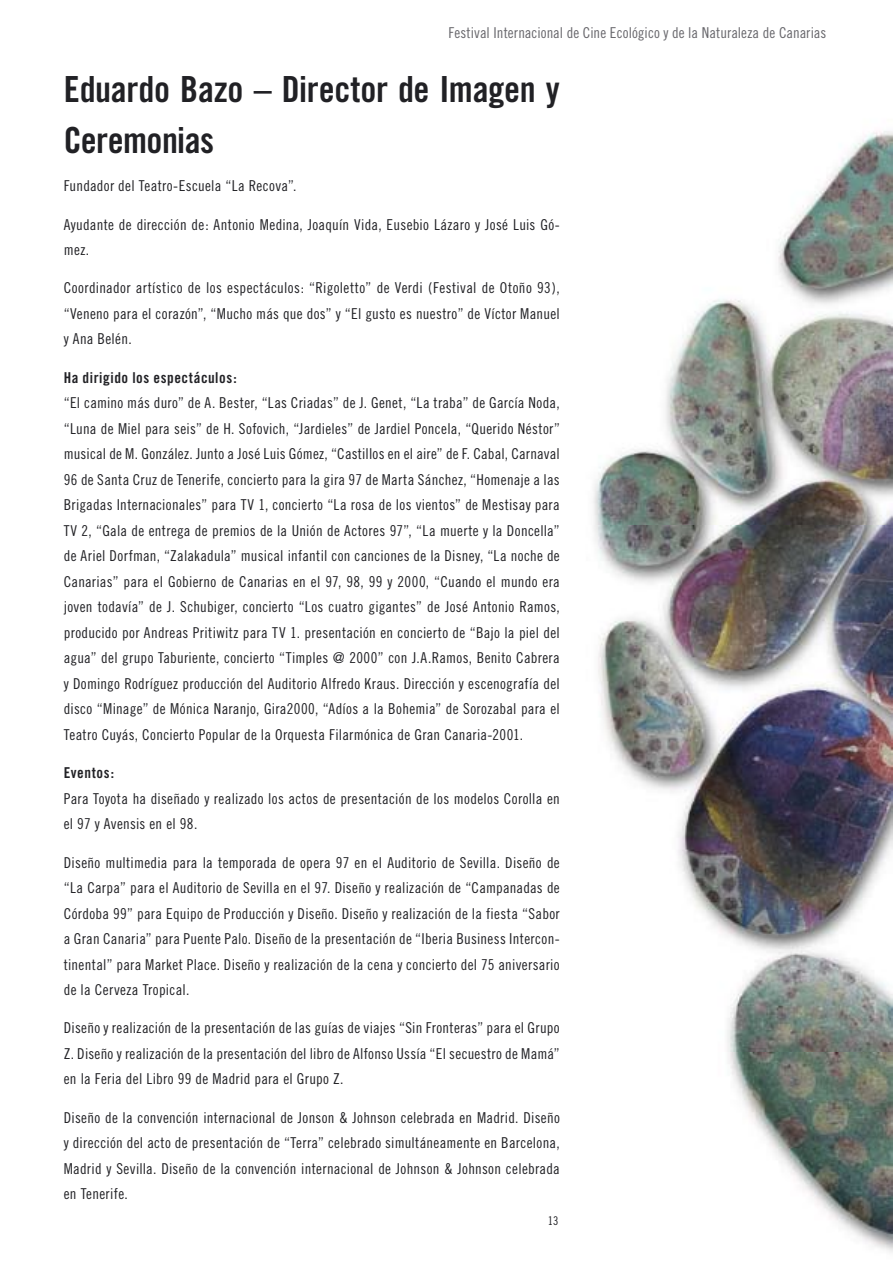
<style>
.page{position:relative;width:893px;height:1263px;background:#fff}
.page>*{position:absolute;margin:0;border:0;box-sizing:border-box;transform-origin:0 0}
.t1{font:36px/51px "Trade Gothic Bold Cond Twenty";letter-spacing:-.01em;color:#212125}
.t2{font:15px/25.5px "Trade Gothic Cond Eighteen";letter-spacing:.02em;color:#212125;text-align:justify}
.t3{font:15px "Trade Gothic Cond Eighteen";letter-spacing:.005em;color:#68676c}
.t4{font:15px "Trade Gothic Bold Cond Twenty";letter-spacing:.035em;color:#212125}
.t5{font:12px "Trade Gothic Cond Eighteen";color:#212125}
</style>
<div class="page">
<img style="left:593px;top:131px;width:300px;height:1121px">
<p class="t3" style="left:448px;top:24px;width:379px">Festival Internacional de Cine Ecológico y de la Naturaleza de Canarias</p>
<h1 class="t1" style="left:64px;top:63px;width:498px">Eduardo Bazo – Director de Imagen y<br>Ceremonias</h1>
<p class="t2" style="left:64px;top:173px;width:234px">Fundador del Teatro-Escuela “La Recova”.</p>
<p class="t2" style="left:64px;top:211px;width:498px">Ayudante de dirección de: Antonio Medina, Joaquín Vida, Eusebio Lázaro y José Luis Gó&shy;mez.</p>
<p class="t2" style="left:64px;top:275px;width:498px">Coordinador artístico de los espectáculos: “Rigoletto” de Verdi (Festival de Otoño 93), “Veneno para el corazón”, “Mucho más que dos” y “El gusto es nuestro” de Víctor Manuel y Ana Belén.</p>
<p class="t4" style="left:64px;top:368px;width:175px">Ha dirigido los espectáculos:</p>
<p class="t2" style="left:64px;top:390px;width:498px">“El camino más duro” de A. Bester, “Las Criadas” de J. Genet, “La traba” de García Noda, “Luna de Miel para seis” de H. Sofovich, “Jardieles” de Jardiel Poncela, “Querido Néstor” musical de M. González. Junto a José Luis Gómez, “Castillos en el aire” de F. Cabal, Carnaval 96 de Santa Cruz de Tenerife, concierto para la gira 97 de Marta Sánchez, “Homenaje a las Brigadas Internacionales” para TV 1, concierto “La rosa de los vientos” de Mestisay para TV 2, “Gala de entrega de premios de la Unión de Actores 97”, “La muerte y la Doncella” de Ariel Dorfman, “Zalakadula” musical infantil con canciones de la Disney, “La noche de Canarias” para el Gobierno de Canarias en el 97, 98, 99 y 2000, “Cuando el mundo era joven todavía” de J. Schubiger, concierto “Los cuatro gigantes” de José Antonio Ramos, producido por Andreas Pritiwitz para TV 1. presentación en concierto de “Bajo la piel del agua” del grupo Taburiente, concierto “Timples @ 2000” con J.A.Ramos, Benito Cabrera y Domingo Rodríguez producción del Auditorio Alfredo Kraus. Dirección y escenografía del disco “Minage” de Mónica Naranjo, Gira2000, “Adíos a la Bohemia” de Sorozabal para el Teatro Cuyás, Concierto Popular de la Orquesta Filarmónica de Gran Canaria-2001.</p>
<p class="t4" style="left:64px;top:764px;width:52px">Eventos:</p>
<p class="t2" style="left:64px;top:785px;width:498px">Para Toyota ha diseñado y realizado los actos de presentación de los modelos Corolla en el 97 y Avensis en el 98.</p>
<p class="t2" style="left:64px;top:849px;width:497px">Diseño multimedia para la temporada de opera 97 en el Auditorio de Sevilla. Diseño de “La Carpa” para el Auditorio de Sevilla en el 97. Diseño y realización de “Campanadas de Córdoba 99” para Equipo de Producción y Diseño. Diseño y realización de la fiesta “Sabor a Gran Canaria” para Puente Palo. Diseño de la presentación de “Iberia Business Intercon&shy;tinental” para Market Place. Diseño y realización de la cena y concierto del 75 aniversario de la Cerveza Tropical.</p>
<p class="t2" style="left:64px;top:1015px;width:497px">Diseño y realización de la presentación de las guías de viajes “Sin Fronteras” para el Grupo Z. Diseño y realización de la presentación del libro de Alfonso Ussía “El secuestro de Mamá” en la Feria del Libro 99 de Madrid para el Grupo Z.</p>
<p class="t2" style="left:64px;top:1104px;width:498px">Diseño de la convención internacional de Jonson &amp; Johnson celebrada en Madrid. Diseño y dirección del acto de presentación de “Terra” celebrado simultáneamente en Barcelona, Madrid y Sevilla. Diseño de la convención internacional de Johnson &amp; Johnson celebrada en Tenerife.</p>
<p class="t5" style="left:548px;top:1213px;width:12px">13</p>
</div>
